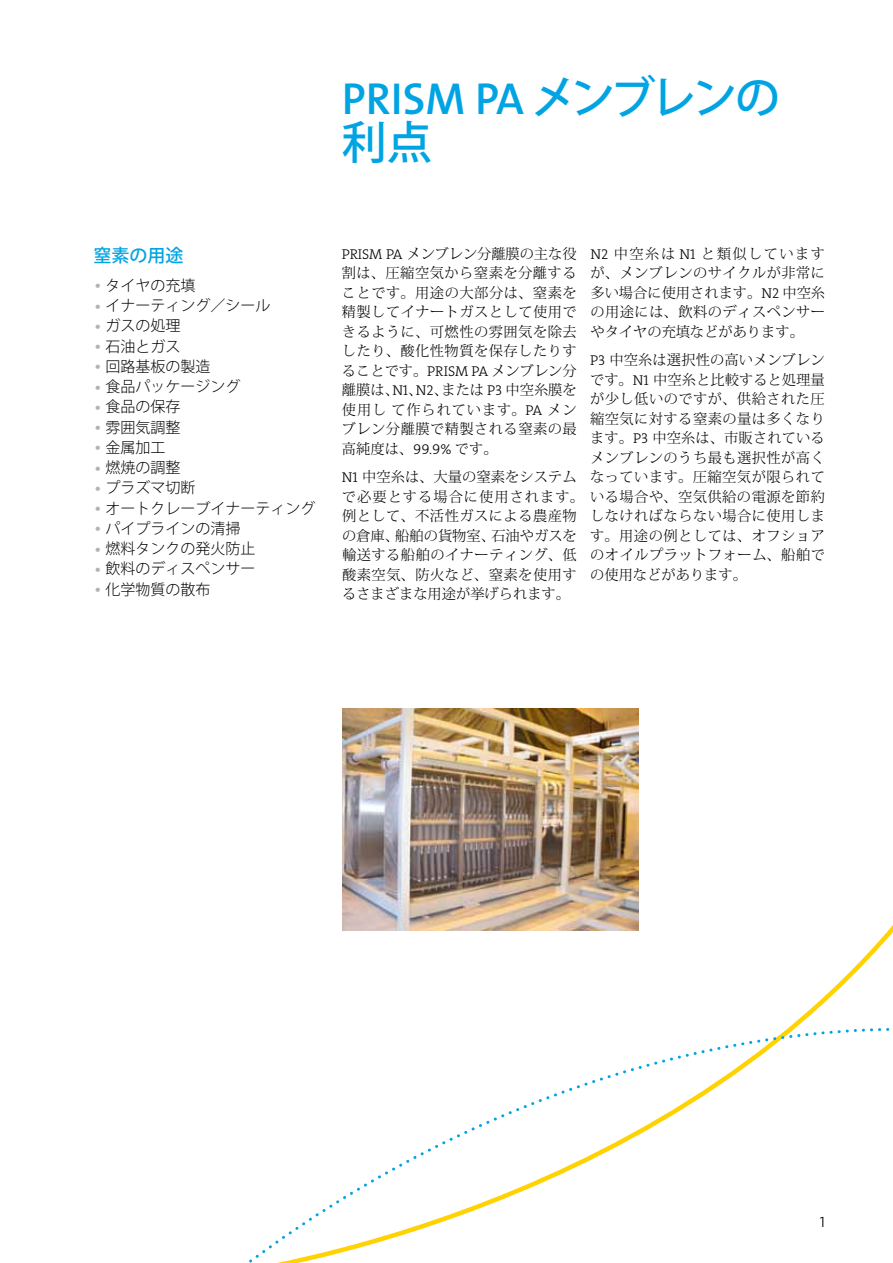
<style>
.page{position:relative;width:893px;height:1263px;background:#fff}
.page>*{position:absolute;margin:0;border:0;box-sizing:border-box;transform-origin:0 0}
.t1{font:600 45px "The Sans LF";color:#00a4e3}
.t2{font:500 45px "Koz Go Pro";color:#00a4e3}
.t3{font:500 18px "Koz Go Pro";color:#00a4e3}
.t4{font:300 15px "Koz Go Pro";color:#000}
.t5{font:300 15px "The Sans LF";color:#000}
.t6{font:300 14.25px/19.5px "Koz Min Pro";letter-spacing:.03em;color:#000;text-align:justify}
.s1{font-family:"Koz Go Pro";font-weight:500}
.s2{font-family:"The Sans LF";font-size:21px;color:#b3b3b6}
.s3{font-family:"The Serif LP3 Lig";font-weight:400}
</style>
<div class="page">
<svg style="left:249px;top:999px;width:641px;height:264px"></svg>
<img style="left:343px;top:708px;width:296px;height:222px">
<h1 class="t1" style="left:342px;top:70px;width:440px">PRISM PA <span class="s1">メンブレンの</span></h1>
<h1 class="t2" style="left:342px;top:113px;width:91px">利点</h1>
<p class="t3" style="left:94px;top:243px;width:91px">窒素の用途</p>
<p class="t4" style="left:94px;top:275px;width:104px"><span class="s2">•</span> タイヤの充填</p>
<p class="t4" style="left:94px;top:296px;width:179px"><span class="s2">•</span> イナーティング／シール</p>
<p class="t4" style="left:94px;top:316px;width:89px"><span class="s2">•</span> ガスの処理</p>
<p class="t4" style="left:94px;top:336px;width:89px"><span class="s2">•</span> 石油とガス</p>
<p class="t4" style="left:94px;top:356px;width:119px"><span class="s2">•</span> 回路基板の製造</p>
<p class="t4" style="left:94px;top:377px;width:149px"><span class="s2">•</span> 食品パッケージング</p>
<p class="t4" style="left:94px;top:397px;width:89px"><span class="s2">•</span> 食品の保存</p>
<p class="t4" style="left:94px;top:417px;width:89px"><span class="s2">•</span> 雰囲気調整</p>
<p class="t4" style="left:94px;top:437px;width:74px"><span class="s2">•</span> 金属加工</p>
<p class="t4" style="left:94px;top:458px;width:89px"><span class="s2">•</span> 燃焼の調整</p>
<p class="t4" style="left:94px;top:478px;width:104px"><span class="s2">•</span> プラズマ切断</p>
<p class="t4" style="left:94px;top:498px;width:224px"><span class="s2">•</span> オートクレーブイナーティング</p>
<p class="t4" style="left:94px;top:518px;width:149px"><span class="s2">•</span> パイプラインの清掃</p>
<p class="t4" style="left:94px;top:539px;width:164px"><span class="s2">•</span> 燃料タンクの発火防止</p>
<p class="t4" style="left:94px;top:559px;width:164px"><span class="s2">•</span> 飲料のディスペンサー</p>
<p class="t4" style="left:94px;top:579px;width:119px"><span class="s2">•</span> 化学物質の散布</p>
<p class="t6" style="left:342px;top:243px;width:236px"><span class="s3">PRISM PA</span> メンブレン分離膜の主な役割は、圧縮空気から窒素を分離することです。用途の大部分は、窒素を精製してイナートガスとして使用できるように、可燃性の雰囲気を除去したり、酸化性物質を保存したりすることです。<span class="s3">PRISM PA</span> メンブレン分離膜は、<span class="s3">N1</span>、<span class="s3">N2</span>、または <span class="s3">P3</span> 中空糸膜を使用して作られています。<span class="s3">PA</span> メンブレン分離膜で精製される窒素の最高純度は、<span class="s3">99.9%</span> です。</p>
<p class="t6" style="left:342px;top:467px;width:484px;text-align:left"><span class="s3">N1</span> 中空糸は、大量の窒素をシステム<br>で必要とする場合に使用されます。いる場合や、空気供給の電源を節約例として、不活性ガスによる農産物<br>の倉庫、船舶の貨物室、石油やガスを<br>輸送する船舶のイナーティング、低<br>酸素空気、防火など、窒素を使用す<br>るさまざまな用途が挙げられます。</p>
<p class="t6" style="left:590px;top:243px;width:236px"><span class="s3">N2</span> 中空糸は <span class="s3">N1</span> と類似していますが、メンブレンのサイクルが非常に多い場合に使用されます。<span class="s3">N2</span> 中空糸の用途には、飲料のディスペンサーやタイヤの充填などがあります。</p>
<p class="t6" style="left:590px;top:350px;width:236px"><span class="s3">P3</span> 中空糸は選択性の高いメンブレンです。<span class="s3">N1</span> 中空糸と比較すると処理量が少し低いのですが、供給された圧縮空気に対する窒素の量は多くなります。<span class="s3">P3</span> 中空糸は、市販されているメンブレンのうち最も選択性が高くなっています。圧縮空気が限られて</p>
<p class="t6" style="left:590px;top:506px;width:236px">しなければならない場合に使用します。用途の例としては、オフショアのオイルプラットフォーム、船舶での使用などがあります。</p>
<p class="t5" style="left:820px;top:1212px;width:7px">1</p>
</div>
